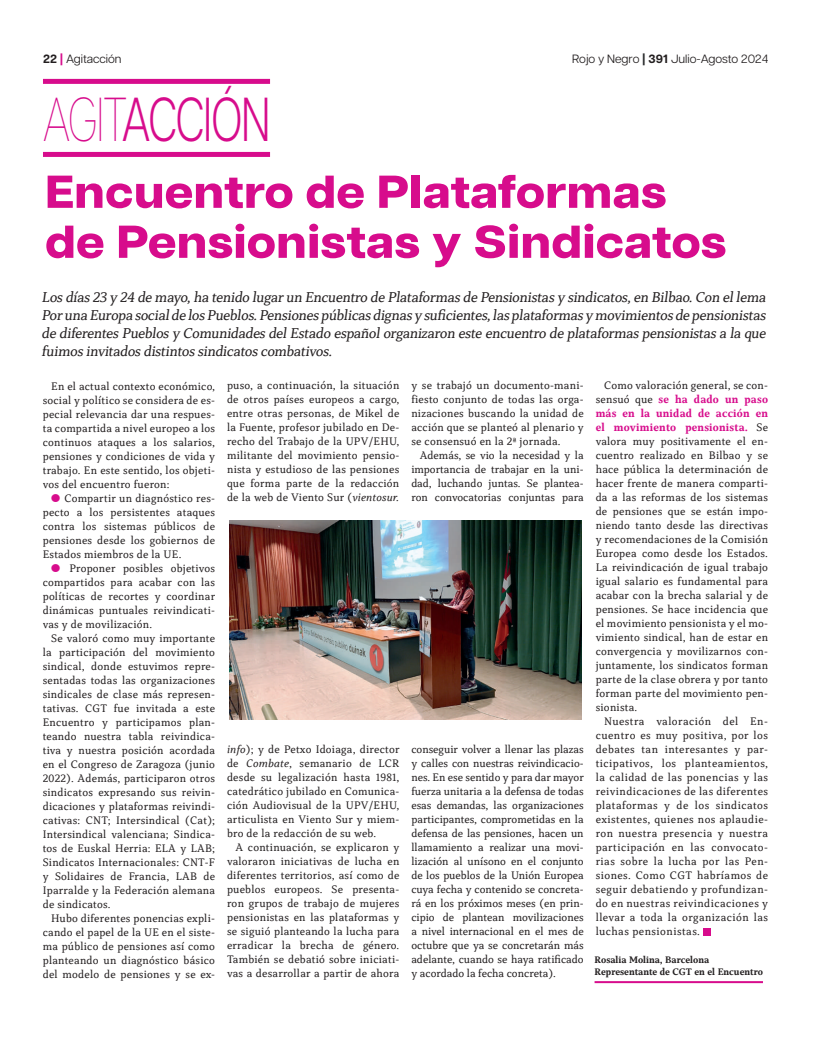
<style>
.page{position:relative;width:820px;height:1049px;background:#fff}
.page>*{position:absolute;margin:0;border:0;box-sizing:border-box;transform-origin:0 0}
.t1{font:300 61.9px "Articulat CF";letter-spacing:-.01em;color:#d70c8c;scale:.7 1}
.t2{font:800 46px/50px "Articulat CF";color:#d70c8c;scale:1.1 1}
.t3{font:15px/18px "Capitolina W03";letter-spacing:-.03em;color:#231f20;text-align:justify}
.t4{font:12px "Articulat CF";color:#231f20}
.t5{font:11.5px/14px "Capitolina W03";letter-spacing:.02em;color:#231f20;text-align:justify}
.t6{font:700 10px/12px "Capitolina W03";color:#231f20}
.s1{font-weight:700}
.s2{font-weight:800;color:#d70c8c}
.s3{font-weight:800;color:#282a2b}
.s4{font-weight:100}
.s5{color:#d70c8c}
.s6{font-weight:700;color:#d70c8c}
.s7{font-style:italic}
</style>
<div class="page">
<img style="left:229px;top:521px;width:352px;height:198px">
<hr style="left:594px;top:981px;width:168px;height:2px;background:#d70c8c">
<div style="left:43px;top:79px;width:227px;height:5px;background:#d70c8c"></div>
<div style="left:43px;top:152px;width:227px;height:5px;background:#d70c8c"></div>
<p class="t4" style="left:43px;top:52px;width:80px"><span class="s1">22</span> <span class="s2">|</span> Agitacción</p>
<p class="t4" style="left:572px;top:52px;width:197px">Rojo y Negro <span class="s3">|</span> <span class="s1">391</span> Julio-Agosto 2024</p>
<h1 class="t1" style="left:43px;top:84px;width:326px"><span class="s4">AGIT</span>ACCIÓN</h1>
<h2 class="t2" style="left:45px;top:170px;width:620px">Encuentro de Plataformas de Pensionistas y Sindicatos</h2>
<p class="t3" style="left:42px;top:288px;width:728px">Los días 23 y 24 de mayo,ha tenido lugar un Encuentro de Plataformas de Pensionistas y sindicatos,en Bilbao.Con ellema Por una Europa socialde los Pueblos.Pensiones públicas dignas y suficientes,las plataformas y movimientos de pensionistas de diferentes Pueblos y Comunidades delEstado españolorganizaron este encuentro de plataformas pensionistas a la que fuimos invitados distintos sindicatos combativos.</p>
<p class="t5" style="left:43px;top:379px;width:174px;text-indent:8px">En el actual contexto económico, social y político se considera de es&shy;pecial relevancia dar una respues&shy;ta compartida a nivel europeo a los continuos ataques a los salarios, pensiones y condiciones de vida y trabajo. En este sentido, los objeti&shy;vos del encuentro fueron:</p>
<p class="t5" style="left:43px;top:491px;width:174px;text-indent:8px"><span class="s5">●</span> Compartir un diagnóstico res&shy;pecto a los persistentes ataques contra los sistemas públicos de pensiones desde los gobiernos de Estados miembros de la UE.</p>
<p class="t5" style="left:43px;top:561px;width:174px;text-indent:8px"><span class="s5">●</span> Proponer posibles objetivos compartidos para acabar con las políticas de recortes y coordinar dinámicas puntuales reivindicati&shy;vas y de movilización.</p>
<p class="t5" style="left:43px;top:631px;width:174px;text-indent:8px">Se valoró como muy importante la participación del movimiento sindical, donde estuvimos repre&shy;sentadas todas las organizaciones sindicales de clase más represen&shy;tativas. CGT fue invitada a este Encuentro y participamos plan&shy;teando nuestra tabla reivindica&shy;tiva y nuestra posición acordada en el Congreso de Zaragoza (junio 2022). Además, participaron otros sindicatos expresando sus reivin&shy;dicaciones y plataformas reivindi&shy;cativas: CNT; Intersindical (Cat); Intersindical valenciana; Sindica&shy;tos de Euskal Herria: ELA y LAB; Sindicatos Internacionales: CNT-F y Solidaires de Francia, LAB de Iparralde y la Federación alemana de sindicatos.</p>
<p class="t5" style="left:43px;top:911px;width:174px;text-indent:8px">Hubo diferentes ponencias expli&shy;cando el papel de la UE en el siste&shy;ma público de pensiones así como planteando un diagnóstico básico del modelo de pensiones y se ex-</p>
<p class="t5" style="left:595px;top:379px;width:174px;text-indent:8px">Como valoración general, se con&shy;sensuó que <span class="s6">se ha dado un paso más en la unidad de acción en el movimiento pensionista.</span> Se valora muy positivamente el en&shy;cuentro realizado en Bilbao y se hace pública la determinación de hacer frente de manera comparti&shy;da a las reformas de los sistemas de pensiones que se están impo&shy;niendo tanto desde las directivas y recomendaciones de la Comisión Europea como desde los Estados.<br>La reivindicación de igual trabajo igual salario es fundamental para acabar con la brecha salarial y de pensiones. Se hace incidencia que el movimiento pensionista y el mo&shy;vimiento sindical, han de estar en convergencia y movilizarnos con&shy;juntamente, los sindicatos forman parte de la clase obrera y por tanto forman parte del movimiento pen&shy;sionista.</p>
<p class="t5" style="left:595px;top:714px;width:174px;text-indent:8px">Nuestra valoración del En&shy;cuentro es muy positiva, por los debates tan interesantes y par&shy;ticipativos, los planteamientos, la calidad de las ponencias y las reivindicaciones de las diferentes plataformas y de los sindicatos existentes, quienes nos aplaudie&shy;ron nuestra presencia y nuestra participación en las convocato&shy;rias sobre la lucha por las Pen&shy;siones. Como CGT habríamos de seguir debatiendo y profundizan&shy;do en nuestras reivindicaciones y llevar a toda la organización las luchas pensionistas.</p>
<p class="t6" style="left:594px;top:954px;width:170px">Rosalia Molina, Barcelona<br>Representante de CGT en el Encuentro</p>
<p class="t5" style="left:411px;top:379px;width:174px">y se trabajó un documento-mani&shy;fiesto conjunto de todas las orga&shy;nizaciones buscando la unidad de acción que se planteó al plenario y se consensuó en la 2ª jornada.</p>
<p class="t5" style="left:411px;top:449px;width:174px;text-indent:8px">Además, se vio la necesidad y la importancia de trabajar en la uni&shy;dad, luchando juntas. Se plantea&shy;ron convocatorias conjuntas para</p>
<p class="t5" style="left:227px;top:379px;width:174px">puso, a continuación, la situación de otros países europeos a cargo, entre otras personas, de Mikel de la Fuente, profesor jubilado en De&shy;recho del Trabajo de la UPV/EHU, militante del movimiento pensio&shy;nista y estudioso de las pensiones que forma parte de la redacción de la web de Viento Sur (<span class="s7">vientosur.</span></p>
<p class="t5" style="left:227px;top:743px;width:174px"><span class="s7">info</span>); y de Petxo Idoiaga, director de <span class="s7">Combate</span>, semanario de LCR desde su legalización hasta 1981, catedrático jubilado en Comunica&shy;ción Audiovisual de la UPV/EHU, articulista en Viento Sur y miem&shy;bro de la redacción de su web.</p>
<p class="t5" style="left:227px;top:841px;width:174px;text-indent:8px">A continuación, se explicaron y valoraron iniciativas de lucha en diferentes territorios, así como de pueblos europeos. Se presenta&shy;ron grupos de trabajo de mujeres pensionistas en las plataformas y se siguió planteando la lucha para erradicar la brecha de género.<br>También se debatió sobre iniciati&shy;vas a desarrollar a partir de ahora</p>
<p class="t5" style="left:411px;top:743px;width:174px">conseguir volver a llenar las plazas y calles con nuestras reivindicacio&shy;nes. En ese sentido y para dar mayor fuerza unitaria a la defensa de todas esas demandas, las organizaciones participantes, comprometidas en la defensa de las pensiones, hacen un llamamiento a realizar una movi&shy;lización al unísono en el conjunto de los pueblos de la Unión Europea cuya fecha y contenido se concreta&shy;rá en los próximos meses (en prin&shy;cipio de plantean movilizaciones a nivel internacional en el mes de octubre que ya se concretarán más adelante, cuando se haya ratificado y acordado la fecha concreta).</p>
</div>
